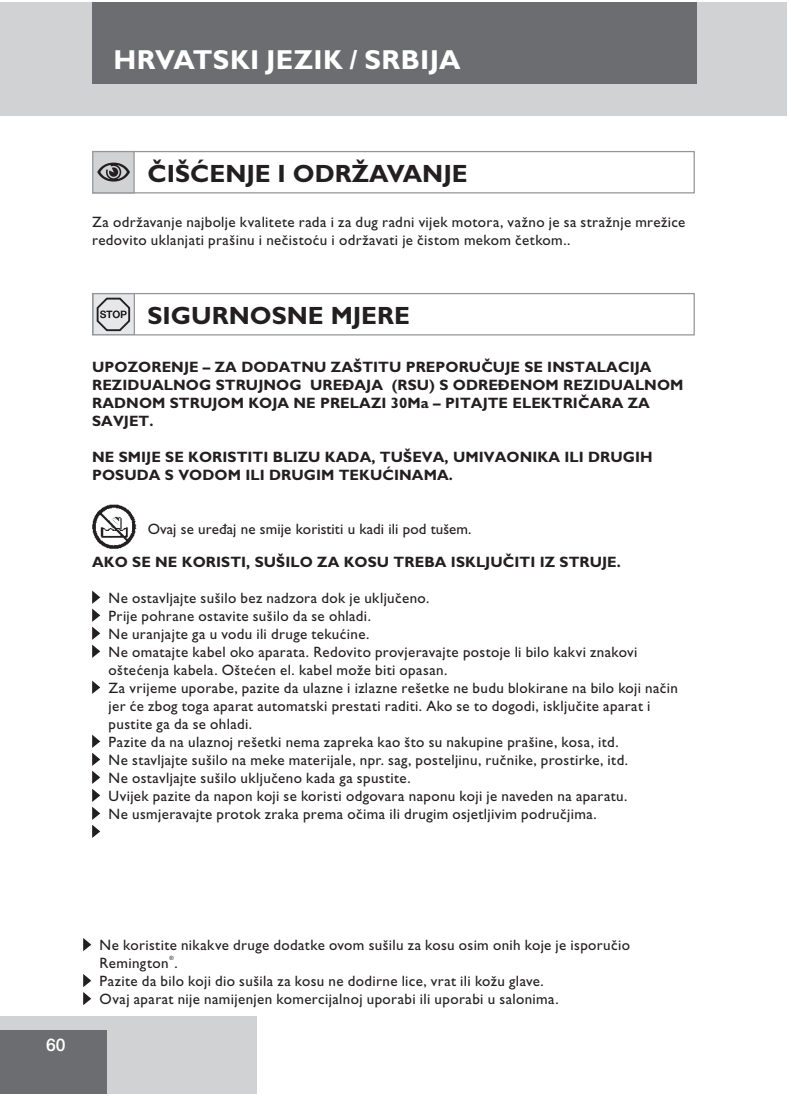
<style>
.page{position:relative;width:791px;height:1096px;background:#fff}
.page>*{position:absolute;margin:0;border:0;box-sizing:border-box;transform-origin:0 0}
.t1{font:700 27.5px "Gill Sans";letter-spacing:.015em;color:#fff}
.t2{font:700 25px "Gill Sans CE";color:#231f20}
.t3{font:500 17.5px "Helvetica Neue";color:#fff}
.t4{font:15px/18px "Gill Sans CE";letter-spacing:.025em;color:#231f20}
.t5{font:700 15px/18px "Gill Sans CE";letter-spacing:.005em;color:#231f20}
.t6{font:15px "Gill Sans CE";letter-spacing:.005em;color:#231f20}
.t7{font:5.75px "Gill Sans CE";color:#231f20}
</style>
<div class="page">
<div style="left:0;top:2px;width:765px;height:113px;background:#d1d2d4"></div>
<div style="left:92px;top:2px;width:604px;height:82px;background:#6c6d70"></div>
<div style="left:0;top:1015px;width:257px;height:78px;background:#d1d2d4"></div>
<div style="left:0;top:1030px;width:106px;height:63px;background:#6c6d70"></div>
<div style="left:767px;top:2px;width:20px;height:113px;background:#d1d2d4"></div>
<hr style="left:765px;top:2px;width:2px;height:113px;background:#d1d2d4">
<div style="left:92px;top:151px;width:602px;height:42px;border:1px solid #939598"></div>
<div style="left:93px;top:152px;width:41px;height:41px;background:#d1d2d4"></div>
<div style="left:92px;top:151px;width:43px;height:42px;border:1px solid #939598"></div>
<svg style="left:97px;top:163px;width:33px;height:18px"></svg>
<div style="left:93px;top:293px;width:41px;height:42px;background:#e6e7e9"></div>
<div style="left:93px;top:293px;width:42px;height:42px;border:1px solid #939598"></div>
<svg style="left:96px;top:297px;width:35px;height:35px"></svg>
<div style="left:92px;top:293px;width:602px;height:42px;border:1px solid #939598"></div>
<img style="left:92px;top:504px;width:45px;height:44px">
<svg style="left:92px;top:590px;width:8px;height:68px"></svg>
<svg style="left:92px;top:680px;width:8px;height:14px"></svg>
<svg style="left:92px;top:734px;width:8px;height:104px"></svg>
<svg style="left:83px;top:938px;width:8px;height:13px"></svg>
<svg style="left:83px;top:974px;width:8px;height:31px"></svg>
<h1 class="t1" style="left:113px;top:50px;width:349px">HRVATSKI JEZIK / SRBIJA</h1>
<h2 class="t2" style="left:147px;top:164px;width:321px">ČIŠĆENJE I ODRŽAVANJE</h2>
<p class="t4" style="left:92px;top:215px;width:595px">Za održavanje najbolje kvalitete rada i za dug radni vijek motora, važno je sa stražnje mrežice redovito uklanjati prašinu i nečistoću i održavati je čistom mekom četkom..</p>
<h2 class="t2" style="left:147px;top:307px;width:264px">SIGURNOSNE MJERE</h2>
<p class="t5" style="left:92px;top:359px;width:593px">UPOZORENJE – ZA DODATNU ZAŠTITU PREPORUČUJE SE INSTALACIJA REZIDUALNOG STRUJNOG UREĐAJA (RSU) S ODREĐENOM REZIDUALNOM RADNOM STRUJOM KOJA NE PRELAZI 30Ma – PITAJTE ELEKTRIČARA ZA SAVJET.</p>
<p class="t5" style="left:92px;top:449px;width:562px">NE SMIJE SE KORISTITI BLIZU KADA, TUŠEVA, UMIVAONIKA ILI DRUGIH<br>POSUDA S VODOM ILI DRUGIM TEKUĆINAMA.</p>
<p class="t6" style="left:148px;top:523px;width:325px">Ovaj se uređaj ne smije koristiti u kadi ili pod tušem.</p>
<p class="t5" style="left:92px;top:554px;width:530px">AKO SE NE KORISTI, SUŠILO ZA KOSU TREBA ISKLJUČITI IZ STRUJE.</p>
<p class="t4" style="left:109px;top:590px;width:571px">Ne ostavljajte sušilo bez nadzora dok je uključeno.<br>Prije pohrane ostavite sušilo da se ohladi.<br>Ne uranjajte ga u vodu ili druge tekućine.<br>Ne omatajte kabel oko aparata. Redovito provjeravajte postoje li bilo kakvi znakovi oštećenja kabela. Oštećen el. kabel može biti opasan.<br>Za vrijeme uporabe, pazite da ulazne i izlazne rešetke ne budu blokirane na bilo koji način jer će zbog toga aparat automatski prestati raditi. Ako se to dogodi, isključite aparat i pustite ga da se ohladi.<br>Pazite da na ulaznoj rešetki nema zapreka kao što su nakupine prašine, kosa, itd.<br>Ne stavljajte sušilo na meke materijale, npr. sag, posteljinu, ručnike, prostirke, itd.<br>Ne ostavljajte sušilo uključeno kada ga spustite.<br>Uvijek pazite da napon koji se koristi odgovara naponu koji je naveden na aparatu.<br>Ne usmjeravajte protok zraka prema očima ili drugim osjetljivim područjima.</p>
<p class="t3" style="left:46px;top:1038px;width:21px">60</p>
<p class="t4" style="left:100px;top:937px;width:532px">Ne koristite nikakve druge dodatke ovom sušilu za kosu osim onih koje je isporučio<br>Remington .</p>
<p class="t7" style="left:169px;top:955px;width:6px">®</p>
<p class="t4" style="left:100px;top:973px;width:460px">Pazite da bilo koji dio sušila za kosu ne dodirne lice, vrat ili kožu glave.<br>Ovaj aparat nije namijenjen komercijalnoj uporabi ili uporabi u salonima.</p>
</div>
